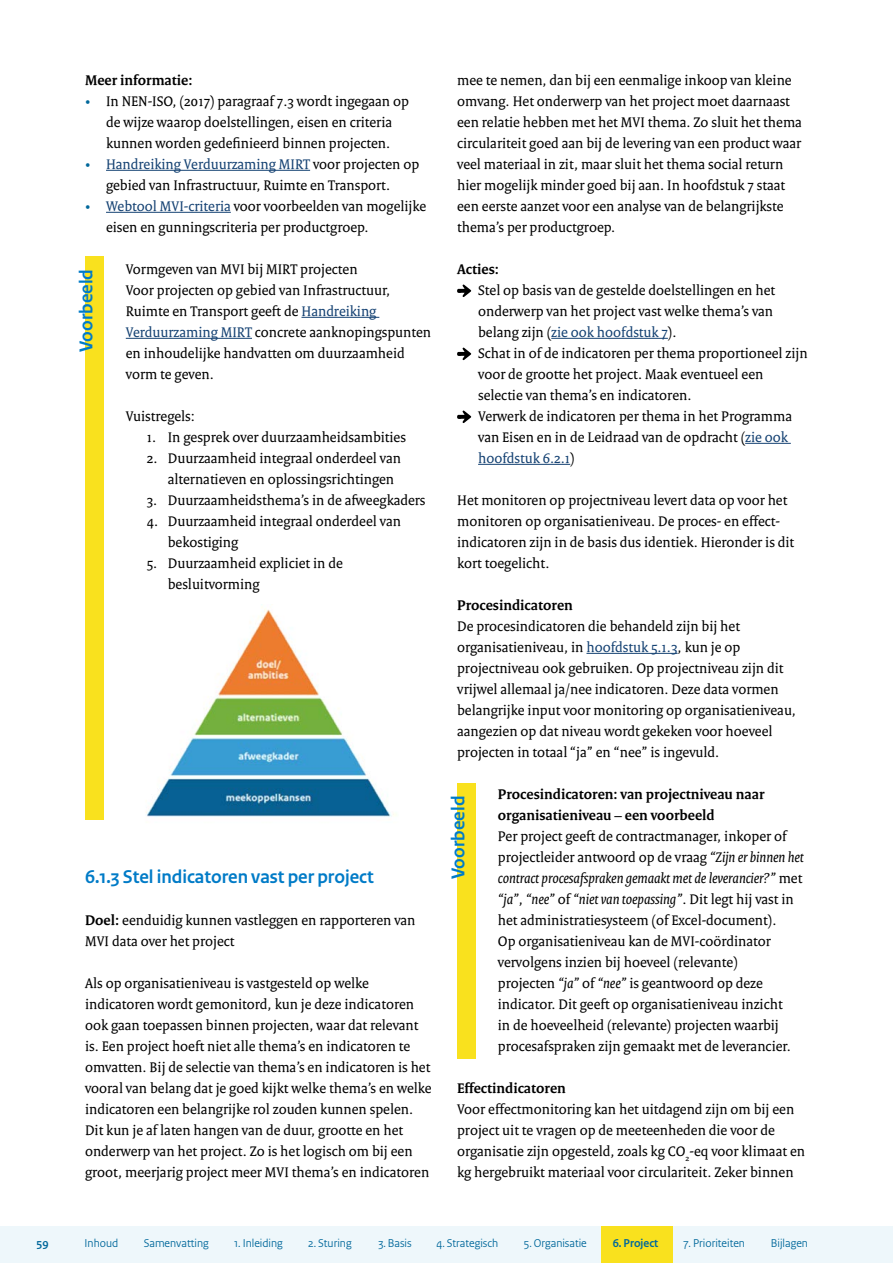
<style>
.page{position:relative;width:893px;height:1263px;background:#fff}
.page>*{position:absolute;margin:0;border:0;box-sizing:border-box;transform-origin:0 0}
.t1{font:700 19.5px "Rijksoverheid Sans Heading";color:#007bc7}
.t2{font:15px/21px "Rijksoverheid Serif";color:#000}
.t3{font:700 15px/21px "Rijksoverheid Serif";color:#000}
.t4{font:15px "Rijksoverheid Serif";color:#154273}
.t5{font:12px "Rijksoverheid Sans Heading";color:#01689b}
.t6{font:700 12px "Rijksoverheid Sans Heading";color:#01689b}
.s1{color:#01689b}
.s2{color:#000}
.s3{color:#154273}
.s4{font-weight:700}
.s5{font-style:italic}
</style>
<div class="page">
<div style="left:0;top:1226px;width:893px;height:37px;background:#eef7fb"></div>
<div style="left:601px;top:1226px;width:72px;height:37px;background:#f9e11e"></div>
<img style="left:146px;top:604px;width:251px;height:213px">
<hr style="left:106px;top:170px;width:204px;height:1px;background:#154273">
<hr style="left:106px;top:212px;width:125px;height:1px;background:#154273">
<div style="left:85px;top:257px;width:19px;height:563px;background:#f9e11e"></div>
<div style="left:457px;top:784px;width:19px;height:275px;background:#f9e11e"></div>
<hr style="left:301px;top:317px;width:78px;height:1px;background:#154273">
<hr style="left:126px;top:338px;width:126px;height:1px;background:#154273">
<hr style="left:551px;top:338px;width:117px;height:1px;background:#154273">
<hr style="left:745px;top:443px;width:46px;height:1px;background:#154273">
<hr style="left:478px;top:464px;width:92px;height:1px;background:#154273">
<hr style="left:586px;top:653px;width:92px;height:1px;background:#154273">
<svg style="left:457px;top:285px;width:14px;height:12px"></svg>
<svg style="left:457px;top:348px;width:14px;height:12px"></svg>
<svg style="left:457px;top:411px;width:14px;height:12px"></svg>
<p class="t3" style="left:85px;top:69px;width:109px">Meer informatie:</p>
<p class="t2" style="left:85px;top:90px;width:325px"><span class="s1">•</span> In NEN-ISO, (2017) paragraaf 7.3 wordt ingegaan op</p>
<p class="t2" style="left:106px;top:111px;width:288px">de wijze waarop doelstellingen, eisen en criteria</p>
<p class="t2" style="left:106px;top:132px;width:286px">kunnen worden gedefinieerd binnen projecten.</p>
<p class="t4" style="left:85px;top:155px;width:336px"><span class="s1">•</span> Handreiking Verduurzaming MIRT <span class="s2">voor projecten op</span></p>
<p class="t2" style="left:106px;top:174px;width:286px">gebied van Infrastructuur, Ruimte en Transport.</p>
<p class="t2" style="left:85px;top:195px;width:343px"><span class="s1">•</span> <span class="s3">Webtool MVI-criteria</span> voor voorbeelden van mogelijke</p>
<p class="t2" style="left:106px;top:216px;width:264px">eisen en gunningscriteria per productgroep.</p>
<p class="t1" style="left:75px;top:352px;width:85px;rotate:-90deg">Voorbeeld</p>
<p class="t2" style="left:126px;top:258px;width:233px">Vormgeven van MVI bij MIRT projecten</p>
<p class="t2" style="left:126px;top:279px;width:307px">Voor projecten op gebied van Infrastructuur, Ruimte en Transport geeft de <span class="s3">Handreiking Verduurzaming MIRT</span> concrete aanknopingspunten en inhoudelijke handvatten om duurzaamheid vorm te geven.</p>
<p class="t2" style="left:126px;top:405px;width:71px">Vuistregels:</p>
<p class="t2" style="left:147px;top:426px;width:261px">1. In gesprek over duurzaamheidsambities</p>
<p class="t2" style="left:168px;top:447px;width:235px;text-indent:-21px">2. Duurzaamheid integraal onderdeel van alternatieven en oplossingsrichtingen</p>
<p class="t2" style="left:147px;top:489px;width:280px">3. Duurzaamheidsthema’s in de afweegkaders</p>
<p class="t2" style="left:147px;top:510px;width:256px">4. Duurzaamheid integraal onderdeel van</p>
<p class="t2" style="left:168px;top:531px;width:72px">bekostiging</p>
<p class="t2" style="left:147px;top:552px;width:198px">5. Duurzaamheid expliciet in de</p>
<p class="t2" style="left:168px;top:573px;width:93px">besluitvorming</p>
<p class="t1" style="left:85px;top:865px;width:290px">6.1.3 Stel indicatoren vast per project</p>
<p class="t2" style="left:85px;top:909px;width:332px"><span class="s4">Doel:</span> eenduidig kunnen vastleggen en rapporteren van<br>MVI data over het project</p>
<p class="t2" style="left:85px;top:972px;width:348px">Als op organisatieniveau is vastgesteld op welke indicatoren wordt gemonitord, kun je deze indicatoren ook gaan toepassen binnen projecten, waar dat relevant is. Een project hoeft niet alle thema’s en indicatoren te omvatten. Bij de selectie van thema’s en indicatoren is het vooral van belang dat je goed kijkt welke thema’s en welke indicatoren een belangrijke rol zouden kunnen spelen.<br>Dit kun je af laten hangen van de duur, grootte en het onderwerp van het project. Zo is het logisch om bij een groot, meerjarig project meer MVI thema’s en indicatoren</p>
<p class="t2" style="left:457px;top:69px;width:346px">mee te nemen, dan bij een eenmalige inkoop van kleine omvang. Het onderwerp van het project moet daarnaast een relatie hebben met het MVI thema. Zo sluit het thema circulariteit goed aan bij de levering van een product waar veel materiaal in zit, maar sluit het thema social return hier mogelijk minder goed bij aan. In hoofdstuk 7 staat een eerste aanzet voor een analyse van de belangrijkste thema’s per productgroep.</p>
<p class="t3" style="left:457px;top:258px;width:43px">Acties:</p>
<p class="t2" style="left:457px;top:279px;width:320px">• Stel op basis van de gestelde doelstellingen en het</p>
<p class="t2" style="left:478px;top:300px;width:297px">onderwerp van het project vast welke thema’s van</p>
<p class="t4" style="left:478px;top:323px;width:200px"><span class="s2">belang zijn (</span>zie ook hoofdstuk 7<span class="s2">).</span></p>
<p class="t2" style="left:457px;top:342px;width:352px">• Schat in of de indicatoren per thema proportioneel zijn</p>
<p class="t2" style="left:478px;top:363px;width:287px">voor de grootte het project. Maak eventueel een</p>
<p class="t2" style="left:478px;top:384px;width:215px">selectie van thema’s en indicatoren.</p>
<p class="t2" style="left:457px;top:405px;width:336px">• Verwerk de indicatoren per thema in het Programma</p>
<p class="t2" style="left:478px;top:426px;width:311px">van Eisen en in de Leidraad van de opdracht (<span class="s3">zie ook</span></p>
<p class="t4" style="left:478px;top:449px;width:98px">hoofdstuk 6.2.1<span class="s2">)</span></p>
<p class="t2" style="left:457px;top:489px;width:339px">Het monitoren op projectniveau levert data op voor het monitoren op organisatieniveau. De proces- en effect&shy;indicatoren zijn in de basis dus identiek. Hieronder is dit kort toegelicht.</p>
<p class="t3" style="left:457px;top:594px;width:117px">Procesindicatoren</p>
<p class="t2" style="left:457px;top:615px;width:340px">De procesindicatoren die behandeld zijn bij het organisatieniveau, in <span class="s3">hoofdstuk 5.1.3</span>, kun je op projectniveau ook gebruiken. Op projectniveau zijn dit vrijwel allemaal ja/nee indicatoren. Deze data vormen belangrijke input voor monitoring op organisatieniveau, aangezien op dat niveau wordt gekeken voor hoeveel projecten in totaal “ja” en “nee” is ingevuld.</p>
<p class="t3" style="left:498px;top:783px;width:268px">Procesindicatoren: van projectniveau naar organisatieniveau – een voorbeeld</p>
<p class="t2" style="left:498px;top:825px;width:307px">Per project geeft de contractmanager, inkoper of projectleider antwoord op de vraag <span class="s5">“Zijn er binnen het contract procesafspraken gemaakt met de leverancier?”</span> met <span class="s5">“ja”</span>, <span class="s5">“nee”</span> of <span class="s5">“niet van toepassing”</span>. Dit legt hij vast in het administratiesysteem (of Excel-document).</p>
<p class="t2" style="left:498px;top:930px;width:294px">Op organisatieniveau kan de MVI-coördinator vervolgens inzien bij hoeveel (relevante) projecten <span class="s5">“ja”</span> of <span class="s5">“nee”</span> is geantwoord op deze indicator. Dit geeft op organisatieniveau inzicht in de hoeveelheid (relevante) projecten waarbij procesafspraken zijn gemaakt met de leverancier.</p>
<p class="t3" style="left:457px;top:1077px;width:110px">Effectindicatoren</p>
<p class="t2" style="left:457px;top:1098px;width:349px">Voor effectmonitoring kan het uitdagend zijn om bij een project uit te vragen op de meeteenheden die voor de organisatie zijn opgesteld, zoals kg CO<sub>2</sub>-eq voor klimaat en kg hergebruikt materiaal voor circulariteit. Zeker binnen</p>
<p class="t1" style="left:447px;top:879px;width:85px;rotate:-90deg">Voorbeeld</p>
<p class="t6" style="left:36px;top:1236px;width:14px">59</p>
<p class="t5" style="left:85px;top:1236px;width:35px">Inhoud</p>
<p class="t5" style="left:144px;top:1236px;width:66px">Samenvatting</p>
<p class="t5" style="left:234px;top:1236px;width:50px">1. Inleiding</p>
<p class="t5" style="left:308px;top:1236px;width:45px">2. Sturing</p>
<p class="t5" style="left:378px;top:1236px;width:35px">3. Basis</p>
<p class="t5" style="left:436px;top:1236px;width:63px">4. Strategisch</p>
<p class="t5" style="left:524px;top:1236px;width:64px">5. Organisatie</p>
<p class="t6" style="left:613px;top:1236px;width:47px">6. Project</p>
<p class="t5" style="left:683px;top:1236px;width:63px">7. Prioriteiten</p>
<p class="t5" style="left:771px;top:1236px;width:39px">Bijlagen</p>
</div>
